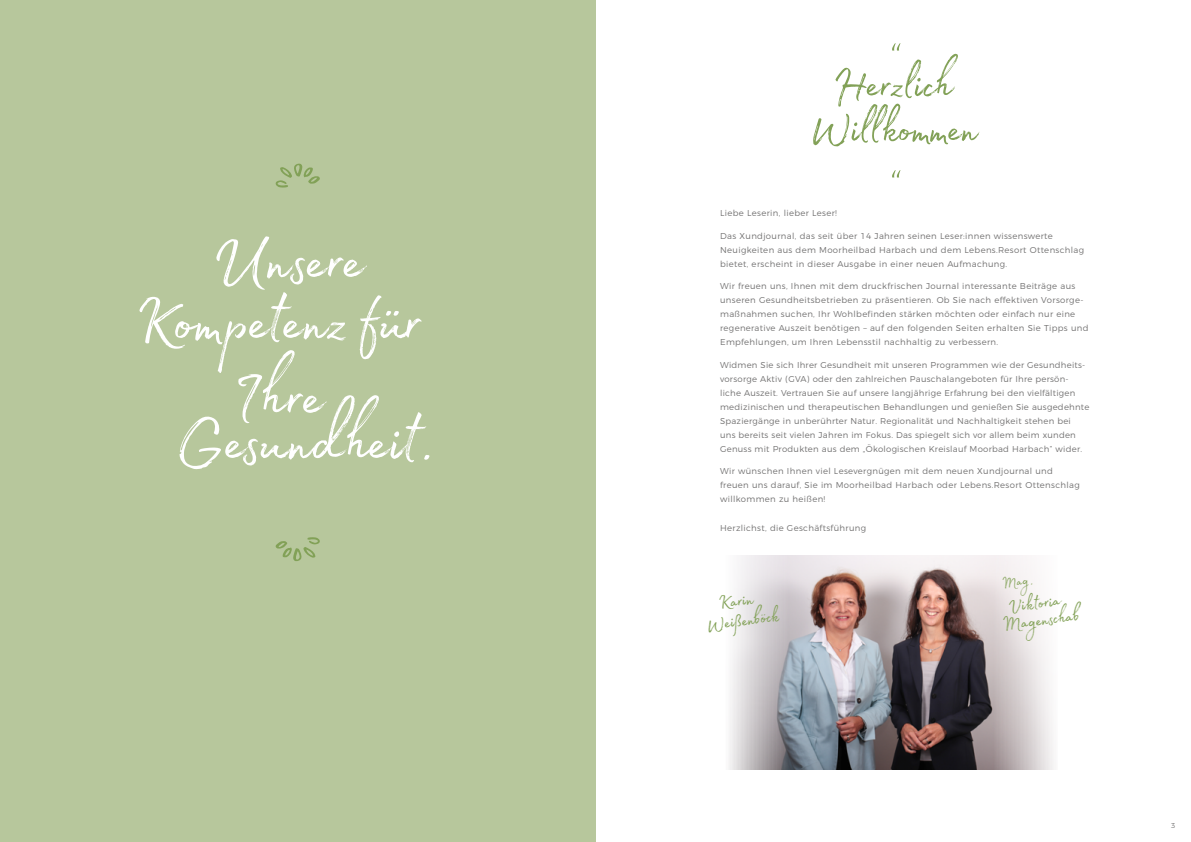
<style>
.page{position:relative;width:1191px;height:842px;background:#fff}
.page>*{position:absolute;margin:0;border:0;box-sizing:border-box;transform-origin:0 0}
.t1{font:83.9px/61px "Madelyn";letter-spacing:-.015em;color:#fff;text-align:center}
.t2{font:81.3px "Madelyn Doodles";color:#82a157}
.t3{font:55.7px/44.5px "Madelyn";letter-spacing:-.015em;color:#82a157;text-align:center}
.t4{font:24.4px/20.3px "Madelyn";color:#82a157;text-align:center}
.t5{font:19.3px "Madelyn";color:#82a157}
.t6{font:300 8.5px/14px "Montserrat";letter-spacing:.04em;color:#706f6f}
.t7{font:300 7px "Montserrat";color:#706f6f}
</style>
<div class="page">
<div style="left:0;top:0;width:595px;height:842px;background:#b7c79c"></div>
<img style="left:729px;top:556px;width:325px;height:214px">
<h2 class="t2" style="left:267px;top:124px;width:62px">y</h2>
<h1 class="t1" style="left:134px;top:215px;width:289px">Unsere<br>Kompetenz fur</h1>
<h1 class="t1" style="left:380px;top:252px;width:25px">..</h1>
<h1 class="t1" style="left:232px;top:351px;width:95px">Ihre</h1>
<h1 class="t1" style="left:175px;top:396px;width:260px">Gesund heit.</h1>
<h2 class="t2" style="left:328px;top:600px;width:62px;rotate:-180deg">y</h2>
<h3 class="t3" style="left:887px;top:26px;width:14px">“</h3>
<h3 class="t3" style="left:810px;top:53px;width:167px">Herzlich<br>Wil lkom men</h3>
<h3 class="t3" style="left:887px;top:153px;width:14px">“</h3>
<p class="t6" style="left:720px;top:206px;width:118px">Liebe Leserin, lieber Leser!</p>
<p class="t6" style="left:720px;top:228px;width:365px">Das Xundjournal, das seit über 14 Jahren seinen Leser:innen wissenswerte<br>Neuigkeiten aus dem Moorheilbad Harbach und dem Lebens.Resort Ottenschlag bietet, erscheint in dieser Ausgabe in einer neuen Aufmachung.</p>
<p class="t6" style="left:720px;top:279px;width:370px">Wir freuen uns, Ihnen mit dem druckfrischen Journal interessante Beiträge aus unseren Gesundheitsbetrieben zu präsentieren. Ob Sie nach effektiven Vorsorge&shy;maßnahmen suchen, Ihr Wohlbefinden stärken möchten oder einfach nur eine regenerative Auszeit benötigen – auf den folgenden Seiten erhalten Sie Tipps und Empfehlungen, um Ihren Lebensstil nachhaltig zu verbessern.</p>
<p class="t6" style="left:720px;top:357px;width:371px">Widmen Sie sich Ihrer Gesundheit mit unseren Programmen wie der Gesundheits&shy;vorsorge Aktiv (GVA) oder den zahlreichen Pauschalangeboten für Ihre persön&shy;liche Auszeit. Vertrauen Sie auf unsere langjährige Erfahrung bei den vielfältigen medizinischen und therapeutischen Behandlungen und genießen Sie ausgedehnte Spaziergänge in unberührter Natur. Regionalität und Nachhaltigkeit stehen bei<br>uns bereits seit vielen Jahren im Fokus. Das spiegelt sich vor allem beim xunden Genuss mit Produkten aus dem „Ökologischen Kreislauf Moorbad Harbach“ wider.</p>
<p class="t6" style="left:720px;top:464px;width:361px">Wir wünschen Ihnen viel Lesevergnügen mit dem neuen Xundjournal und freuen uns darauf, Sie im Moorheilbad Harbach oder Lebens.Resort Ottenschlag willkommen zu heißen!</p>
<p class="t6" style="left:720px;top:520px;width:148px">Herzlichst, die Geschäftsführung</p>
<h3 class="t4" style="left:702px;top:591px;width:74px;rotate:-8deg">Karin<br>Weißenböck</h3>
<h3 class="t5" style="left:1000px;top:569px;width:32px;rotate:-8deg">Mag.</h3>
<h3 class="t4" style="left:999px;top:596px;width:79px;line-height:17.1px;rotate:-8deg">Viktoria<br>Magenschab</h3>
<p class="t7" style="left:1171px;top:820px;width:6px">3</p>
</div>
